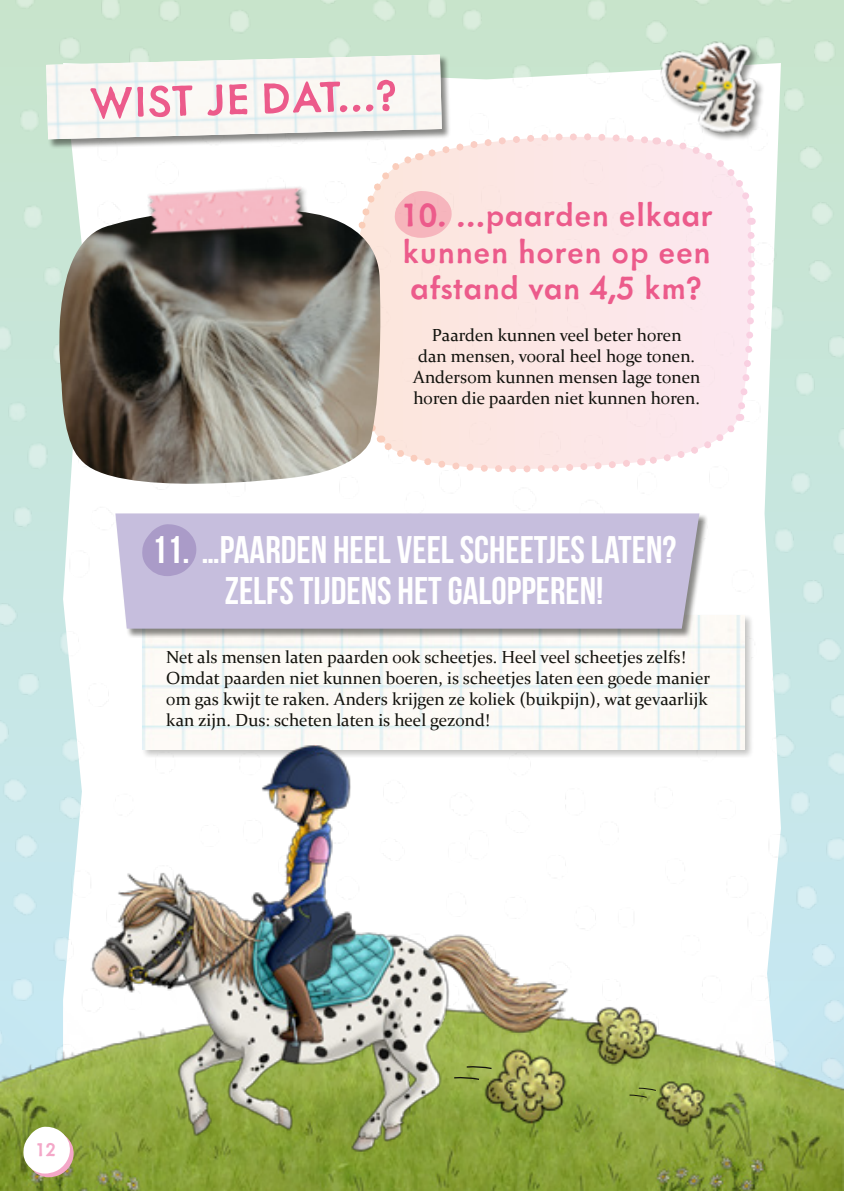
<style>
.page{position:relative;width:844px;height:1191px;background:#fff}
.page>*{position:absolute;margin:0;border:0;box-sizing:border-box;transform-origin:0 0}
.t1{font:500 49px "Metallophile Sp 8";color:#ec5b8b}
.t2{font:38.5px/40.2px "Bebas Neue";color:#fff;text-align:center}
.t3{font:500 36.75px/36.8px "Metallophile Sp 8";color:#ec5b8b;text-align:justify}
.t4{font:500 21px "Metallophile Sp 8";color:#f4a7c8}
.platte_tekst{font:17.5px/21px "Constantia";color:#12120d}
</style>
<div class="page">
<img style="left:0;top:0;width:843px;height:967px">
<img style="left:0;top:967px;width:843px;height:224px">
<div style="left:141px;top:613px;width:612px;height:145px;background:#12120d;opacity:.25"></div>
<img style="left:143px;top:615px;width:601px;height:134px">
<div style="left:115px;top:513px;width:593px;height:125px;background:#12120d;opacity:.5"></div>
<div style="left:115px;top:513px;width:584px;height:115px;background:#c6bedd"></div>
<img style="left:74px;top:728px;width:515px;height:454px">
<img style="left:629px;top:6px;width:170px;height:153px">
<svg style="left:46px;top:55px;width:711px;height:425px"></svg>
<svg style="left:142px;top:524px;width:55px;height:52px;background:#b0a3cc"></svg>
<img style="left:466px;top:1042px;width:111px;height:94px">
<img style="left:577px;top:1004px;width:94px;height:76px">
<img style="left:641px;top:1061px;width:82px;height:75px">
<svg style="left:465px;top:1065px;width:28px;height:5px"></svg>
<svg style="left:452px;top:1076px;width:28px;height:4px"></svg>
<svg style="left:628px;top:1087px;width:28px;height:11px"></svg>
<svg style="left:23px;top:1126px;width:51px;height:51px"></svg>
<p class="t1" style="left:89px;top:75px;width:310px;rotate:-2deg">WIST JE DAT...?</p>
<p class="t3" style="left:400px;top:195px;width:313px">10. …paarden elkaar kunnen horen op een afstand van 4,5 km?</p>
<p class="platte_tekst" style="left:413px;top:324px;width:288px;text-align:center">Paarden kunnen veel beter horen<br>dan mensen, vooral heel hoge tonen.<br>Andersom kunnen mensen lage tonen horen die paarden niet kunnen horen.</p>
<p class="t2" style="left:152px;top:529px;width:526px">11. …PAARDEN HEEL VEEL SCHEETJES LATEN?<br>ZELFS TIJDENS HET GALOPPEREN!</p>
<p class="platte_tekst" style="left:166px;top:646px;width:545px">Net als mensen laten paarden ook scheetjes. Heel veel scheetjes zelfs!<br>Omdat paarden niet kunnen boeren, is scheetjes laten een goede manier om gas kwijt te raken. Anders krijgen ze koliek (buikpijn), wat gevaarlijk kan zijn. Dus: scheten laten is heel gezond!</p>
<p class="t4" style="left:35px;top:1136px;width:22px">12</p>
</div>
